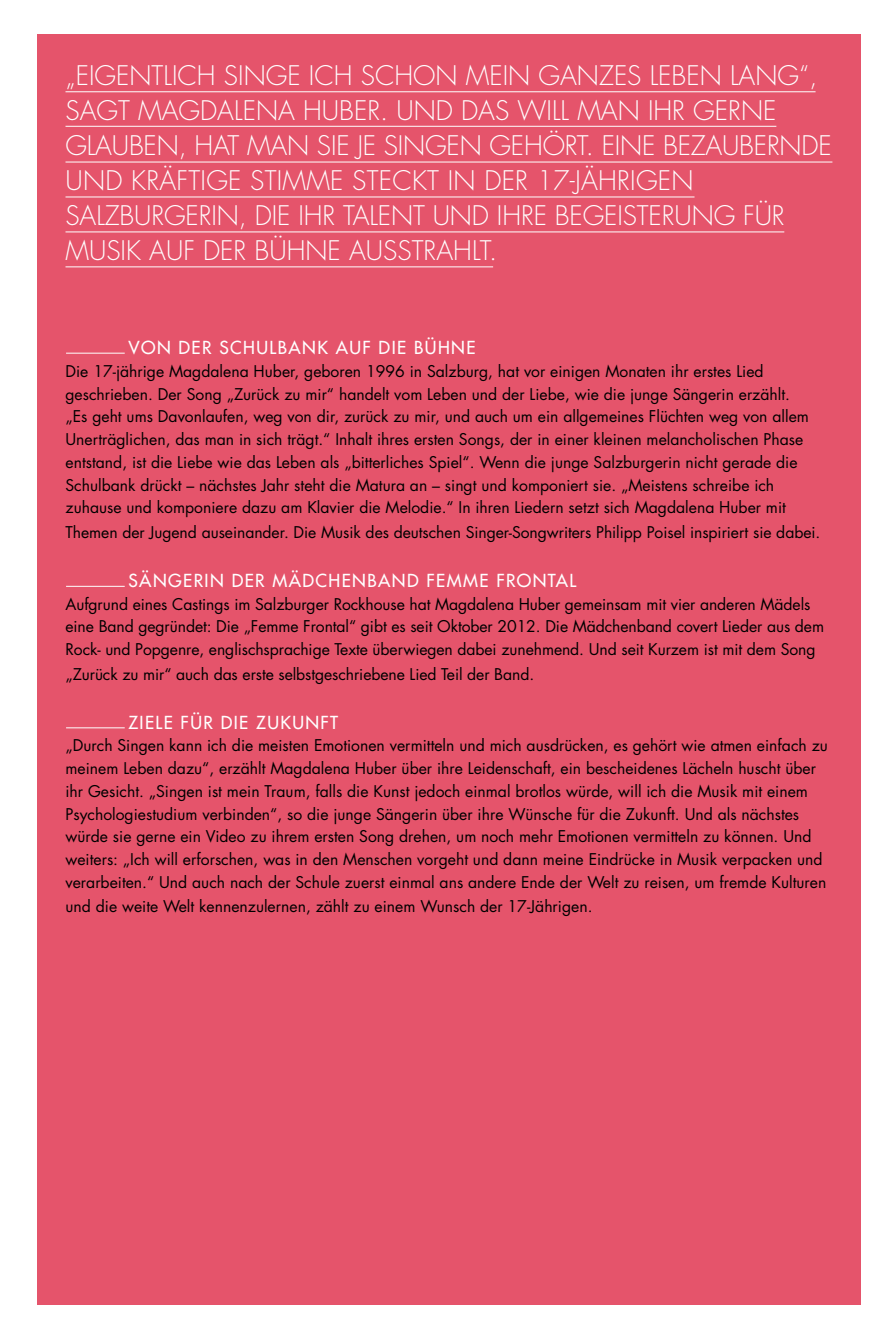
<style>
.page{position:relative;width:895px;height:1338px;background:#fff}
.page>*{position:absolute;margin:0;border:0;box-sizing:border-box;transform-origin:0 0}
.t1{font:300 26.25px/35px "Futura Std";color:#fff}
.t2{font:500 17.5px "Futura Std";letter-spacing:.08em;color:#fff}
.t3{font:15.75px/22.8px "Futura";color:#000}
</style>
<div class="page">
<div style="left:37px;top:35px;width:824px;height:1270px;background:#e5546b"></div>
<hr style="left:66px;top:91px;width:750px;height:1px;background:#fff">
<hr style="left:66px;top:126px;width:710px;height:1px;background:#fff">
<hr style="left:66px;top:162px;width:766px;height:1px;background:#fff">
<hr style="left:66px;top:197px;width:629px;height:1px;background:#fff">
<hr style="left:66px;top:231px;width:718px;height:1px;background:#fff">
<hr style="left:66px;top:266px;width:427px;height:1px;background:#fff">
<hr style="left:66px;top:353px;width:59px;height:1px;background:#fff">
<hr style="left:66px;top:586px;width:59px;height:1px;background:#fff">
<hr style="left:66px;top:727px;width:59px;height:1px;background:#fff">
<p class="t1" style="left:66px;top:59px;width:768px">„EIGENTLICH SINGE ICH SCHON MEIN GANZES LEBEN LANG“, SAGT MAGDALENA H UBER. UND DAS WILL MAN IHR GERNE GLAUBEN, HAT MAN SIE JE SINGEN GEHÖRT. EINE BEZAUBERNDE UND KRÄFTIGE STIMME STECKT IN DER 17-JÄHRIGEN SALZBURGERIN, DIE IHR TALENT UND IHRE BEGEISTERUNG FÜR MUSIK AUF DER BÜHNE AUSSTRAHLT.</p>
<p class="t2" style="left:66px;top:337px;width:39px">V</p>
<p class="t2" style="left:141px;top:337px;width:336px">ON DER SCHULBANK AUF DIE BÜHNE</p>
<p class="t3" style="left:66px;top:360px;width:745px">Die 17-jährige Magdalena Huber, geboren 1996 in Salzburg, hat vor einigen Monaten ihr erstes Lied geschrieben. Der Song „Zurück zu mir“ handelt vom Leben und der Liebe, wie die junge Sängerin erzählt. „Es geht ums Davonlaufen, weg von dir, zurück zu mir, und auch um ein allgemeines Flüchten weg von allem Unerträglichen, das man in sich trägt.“ Inhalt ihres ersten Songs, der in einer kleinen melancholischen Phase entstand, ist die Liebe wie das Leben als „bitterliches Spiel“. Wenn die junge Salzburgerin nicht gerade die Schulbank drückt – nächstes Jahr steht die Matura an – singt und komponiert sie. „Meistens schreibe ich zuhause und komponiere dazu am Klavier die Melodie.“ In ihren Liedern setzt sich Magdalena Huber mit</p>
<p class="t3" style="left:66px;top:520px;width:756px">Themen der Jugend auseinander. Die Musik des deutschen Singer-Songwriters Philipp Poisel inspiriert sie dabei.</p>
<p class="t2" style="left:129px;top:569px;width:449px">SÄNGERIN DER MÄDCHENBAND FEMME FRONTAL</p>
<p class="t3" style="left:66px;top:592px;width:760px">Aufgrund eines Castings im Salzburger Rockhouse hat Magdalena Huber gemeinsam mit vier anderen Mädels eine Band gegründet: Die „Femme Frontal“ gibt es seit Oktober 2012. Die Mädchenband covert Lieder aus dem<br>Rock- und Popgenre, englischsprachige Texte überwiegen dabei zunehmend. Und seit Kurzem ist mit dem Song</p>
<p class="t3" style="left:66px;top:662px;width:470px">„Zurück zu mir“ auch das erste selbstgeschriebene Lied Teil der Band.</p>
<p class="t2" style="left:129px;top:711px;width:211px">ZIELE FÜR DIE ZUKUNFT</p>
<p class="t3" style="left:66px;top:734px;width:764px">„Durch Singen kann ich die meisten Emotionen vermitteln und mich ausdrücken, es gehört wie atmen einfach zu meinem Leben dazu“, erzählt Magdalena Huber über ihre Leidenschaft, ein bescheidenes Lächeln huscht über ihr Gesicht. „Singen ist mein Traum, falls die Kunst jedoch einmal brotlos würde, will ich die Musik mit einem Psychologiestudium verbinden“, so die junge Sängerin über ihre Wünsche für die Zukunft. Und als nächstes würde sie gerne ein Video zu ihrem ersten Song drehen, um noch mehr Emotionen vermitteln zu können. Und weiters: „Ich will erforschen, was in den Menschen vorgeht und dann meine Eindrücke in Musik verpacken und verarbeiten.“ Und auch nach der Schule zuerst einmal ans andere Ende der Welt zu reisen, um fremde Kulturen</p>
<p class="t3" style="left:66px;top:895px;width:529px">und die weite Welt kennenzulernen, zählt zu einem Wunsch der 17-Jährigen.</p>
</div>
